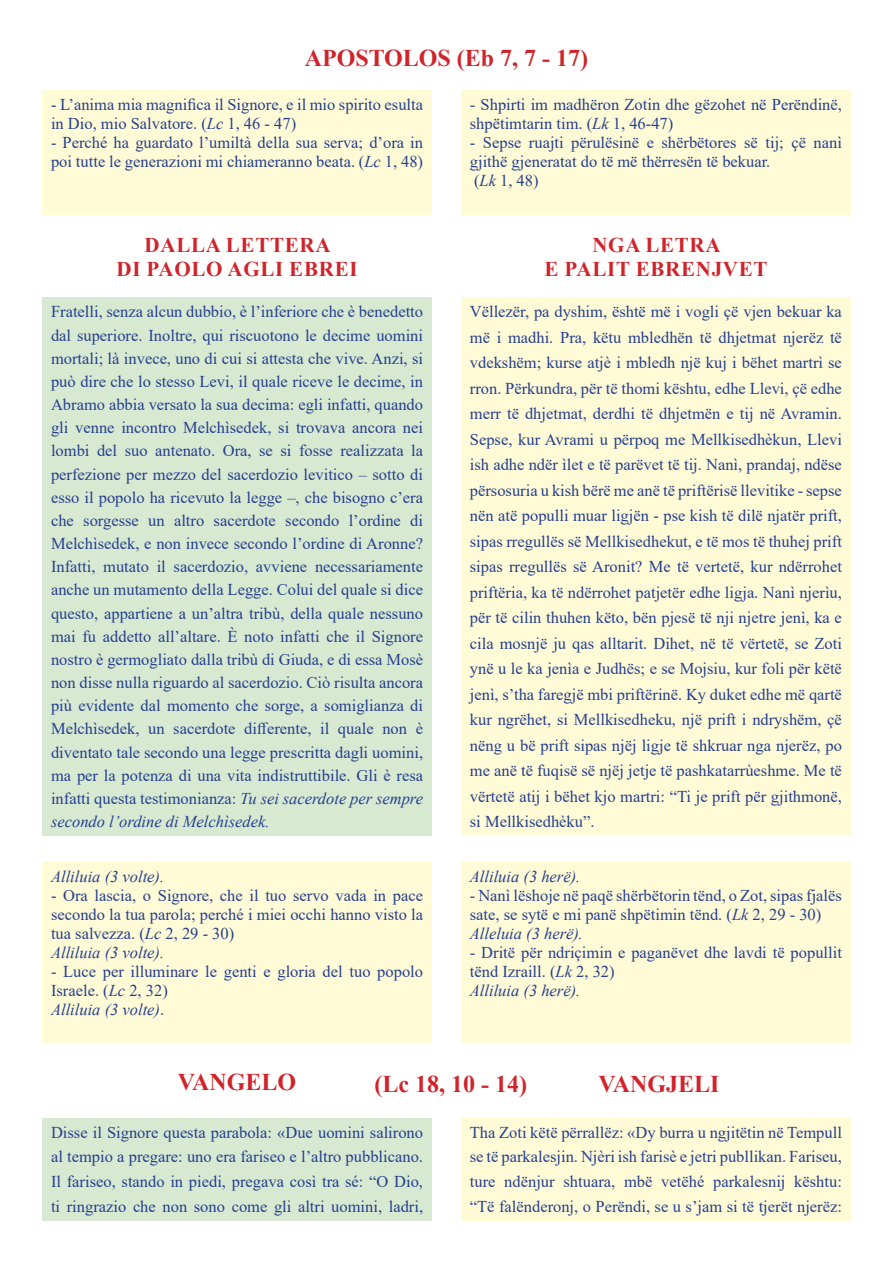
<style>
.page{position:relative;width:893px;height:1263px;background:#fff}
.page>*{position:absolute;margin:0;border:0;box-sizing:border-box;transform-origin:0 0}
.Normale{font:700 24px "Times New Roman";color:#d1232a}
.Body_Text_2{font:700 21px "Times New Roman";letter-spacing:.035em;color:#d1232a}
.Body_Text{font:16.5px/23.1px "Times New Roman";color:#253f8e}
.t1{font:italic 16.5px "Times New Roman";color:#253f8e}
.s1{font-style:italic}
.s2{font-style:normal}
</style>
<div class="page">
<div style="left:43px;top:862px;width:389px;height:181px;background:#fffbd6"></div>
<div style="left:461px;top:862px;width:389px;height:181px;background:#fffbd6"></div>
<div style="left:43px;top:297px;width:389px;height:539px;background:#d8e9d2"></div>
<div style="left:461px;top:297px;width:389px;height:539px;background:#fffbd6"></div>
<div style="left:461px;top:90px;width:389px;height:125px;background:#fffbd6"></div>
<div style="left:43px;top:90px;width:389px;height:125px;background:#fffbd6"></div>
<div style="left:43px;top:1117px;width:389px;height:103px;background:#d8e9d2"></div>
<div style="left:461px;top:1117px;width:389px;height:103px;background:#fffbd6"></div>
<p class="Normale" style="left:305px;top:41px;width:285px">APOSTOLOS (Eb 7, 7 - 17)</p>
<p class="Body_Text" style="left:51px;top:94px;width:374px;line-height:19px">- L’anima mia magnifica il Signore, e il mio spirito esulta in Dio, mio Salvatore. (<span class="s1">Lc</span> 1, 46 - 47)</p>
<p class="Body_Text" style="left:51px;top:132px;width:374px;line-height:19px">- Perché ha guardato l’umiltà della sua serva; d’ora in poi tutte le generazioni mi chiameranno beata. (<span class="s1">Lc</span> 1, 48)</p>
<p class="Body_Text" style="left:470px;top:94px;width:374px;line-height:19px">- Shpirti im madhёron Zotin dhe gёzohet në Perёndinё, shpёtimtarin tim. (<span class="s1">Lk</span> 1, 46-47)</p>
<p class="Body_Text" style="left:470px;top:132px;width:374px;line-height:19px">- Sepse ruajti pёrulёsinё e shёrbёtores sё tij; çё nanì gjithё gjeneratat do tё mё thёrresёn tё bekuar.</p>
<p class="Body_Text" style="left:474px;top:168px;width:66px">(<span class="s1">Lk</span> 1, 48)</p>
<p class="Body_Text_2" style="left:592px;top:230px;width:130px">NGA LETRA</p>
<p class="Body_Text_2" style="left:544px;top:254px;width:225px">E PALIT EBRENJVET</p>
<p class="Body_Text_2" style="left:145px;top:230px;width:188px">DALLA LETTERA</p>
<p class="Body_Text_2" style="left:116px;top:254px;width:243px">DI PAOLO AGLI EBREI</p>
<p class="Body_Text" style="left:51px;top:300px;width:374px;text-align:justify">Fratelli, senza alcun dubbio, è l’inferiore che è benedetto dal superiore. Inoltre, qui riscuotono le decime uomini mortali; là invece, uno di cui si attesta che vive. Anzi, si può dire che lo stesso Levi, il quale riceve le decime, in Abramo abbia versato la sua decima: egli infatti, quando gli venne incontro Melchìsedek, si trovava ancora nei lombi del suo antenato. Ora, se si fosse realizzata la perfezione per mezzo del sacerdozio levitico – sotto di esso il popolo ha ricevuto la legge –, che bisogno c’era che sorgesse un altro sacerdote secondo l’ordine di Melchìsedek, e non invece secondo l’ordine di Aronne?<br>Infatti, mutato il sacerdozio, avviene necessariamente anche un mutamento della Legge. Colui del quale si dice questo, appartiene a un’altra tribù, della quale nessuno mai fu addetto all’altare. È noto infatti che il Signore nostro è germogliato dalla tribù di Giuda, e di essa Mosè non disse nulla riguardo al sacerdozio. Ciò risulta ancora più evidente dal momento che sorge, a somiglianza di Melchìsedek, un sacerdote differente, il quale non è diventato tale secondo una legge prescritta dagli uomini, ma per la potenza di una vita indistruttibile. Gli è resa infatti questa testimonianza: <span class="s1">Tu sei sacerdote per sempre secondo l’ordine di Melchìsedek.</span></p>
<p class="Body_Text" style="left:470px;top:298px;width:374px;line-height:25.5px;text-align:justify">Vёllezёr, pa dyshim, është mё i vogli çë vjen bekuar ka mё i madhi. Pra, këtu mbledhën të dhjetmat njerёz të vdekshëm; kurse atjè i mbledh njё kuj i bёhet martrì se rron. Përkundra, për të thomi kështu, edhe Llevi, çё edhe merr tё dhjetmat, derdhi të dhjetmën e tij në Avramin.<br>Sepse, kur Avrami u pёrpoq me Mellkisedhèkun, Llevi ish adhe ndёr ìlet e tё parёvet të tij. Nanì, prandaj, ndёse pёrsosuria u kish bёrё me anё tё priftёrisё llevitike - sepse nën atë populli muar ligjёn - pse kish tё dilë njatёr prift, sipas rregullës sё Mellkisedhekut, e tё mos tё thuhej prift sipas rregullës sё Aronit? Me tё vertetё, kur ndёrrohet priftёria, ka tё ndёrrohet patjetër edhe ligja. Nanì njerìu, pёr tё cilin thuhen kёto, bën pjesë të nji njetre jenì, ka e cila mosnjё ju qas alltarit. Dihet, në të vërtetë, se Zoti ynё u le ka jenìa e Judhës; e se Mojsiu, kur foli për këtë jenì, s’tha faregjë mbi priftёrinë. Ky duket edhe më qartë kur ngrёhet, si Mellkisedheku, njё prift i ndryshëm, çё nёng u bë prift sipas njёj ligje të shkruar nga njerёz, po me anё tё fuqisё së njёj jetje tё pashkatarrùeshme. Me të vërtetë atij i bëhet kjo martri: “Ti je prift pёr gjithmonё, si Mellkisedhèku”.</p>
<p class="t1" style="left:51px;top:865px;width:115px">Alliluia (3 volte).</p>
<p class="Body_Text" style="left:51px;top:885px;width:374px;line-height:19px;text-align:justify">- Ora lascia, o Signore, che il tuo servo vada in pace secondo la tua parola; perché i miei occhi hanno visto la tua salvezza. (<span class="s1">Lc</span> 2, 29 - 30)</p>
<p class="t1" style="left:51px;top:941px;width:115px">Alliluia (3 volte).</p>
<p class="Body_Text" style="left:51px;top:961px;width:374px;line-height:19px">- Luce per illuminare le genti e gloria del tuo popolo<br>Israele. (<span class="s1">Lc</span> 2, 32)</p>
<p class="t1" style="left:51px;top:998px;width:115px">Alliluia (3 volte)<span class="s2">.</span></p>
<p class="t1" style="left:470px;top:865px;width:112px">Alliluia (3 herë).</p>
<p class="Body_Text" style="left:470px;top:885px;width:374px;line-height:18.9px">- Nanì lёshoje nё paqё shёrbёtorin tёnd, o Zot, sipas fjalёs sate, se sytё e mi panё shpёtimin tёnd. (<span class="s1">Lk</span> 2, 29 - 30)</p>
<p class="t1" style="left:470px;top:922px;width:115px">Alleluia (3 herë).</p>
<p class="Body_Text" style="left:470px;top:942px;width:374px;line-height:18.9px">- Dritё pёr ndriçimin e paganëvet dhe lavdi tё popullit tёnd Izraill. (<span class="s1">Lk</span> 2, 32)</p>
<p class="t1" style="left:470px;top:979px;width:112px">Alliluia (3 herë).</p>
<p class="Normale" style="left:178px;top:1065px;width:120px">VANGELO</p>
<p class="Normale" style="left:374px;top:1067px;width:154px">(Lc 18, 10 - 14)</p>
<p class="Normale" style="left:599px;top:1067px;width:122px">VANGJELI</p>
<p class="Body_Text" style="left:51px;top:1119px;width:374px;line-height:24.8px;text-align:justify">Disse il Signore questa parabola: «Due uomini salirono al tempio a pregare: uno era fariseo e l’altro pubblicano.<br>Il fariseo, stando in piedi, pregava così tra sé: “O Dio, ti ringrazio che non sono come gli altri uomini, ladri,</p>
<p class="Body_Text" style="left:470px;top:1119px;width:374px;line-height:24.8px;text-align:justify">Tha Zoti këtë përrallëz: «Dy burra u ngjitëtin në Tempull se të parkalesjin. Njèri ish farisè e jetri publlikan. Fariseu, ture ndënjur shtuara, mbë vetëhé parkalesnij kështu: “Të falënderonj, o Perëndi, se u s’jam si të tjerët njerëz:</p>
</div>
